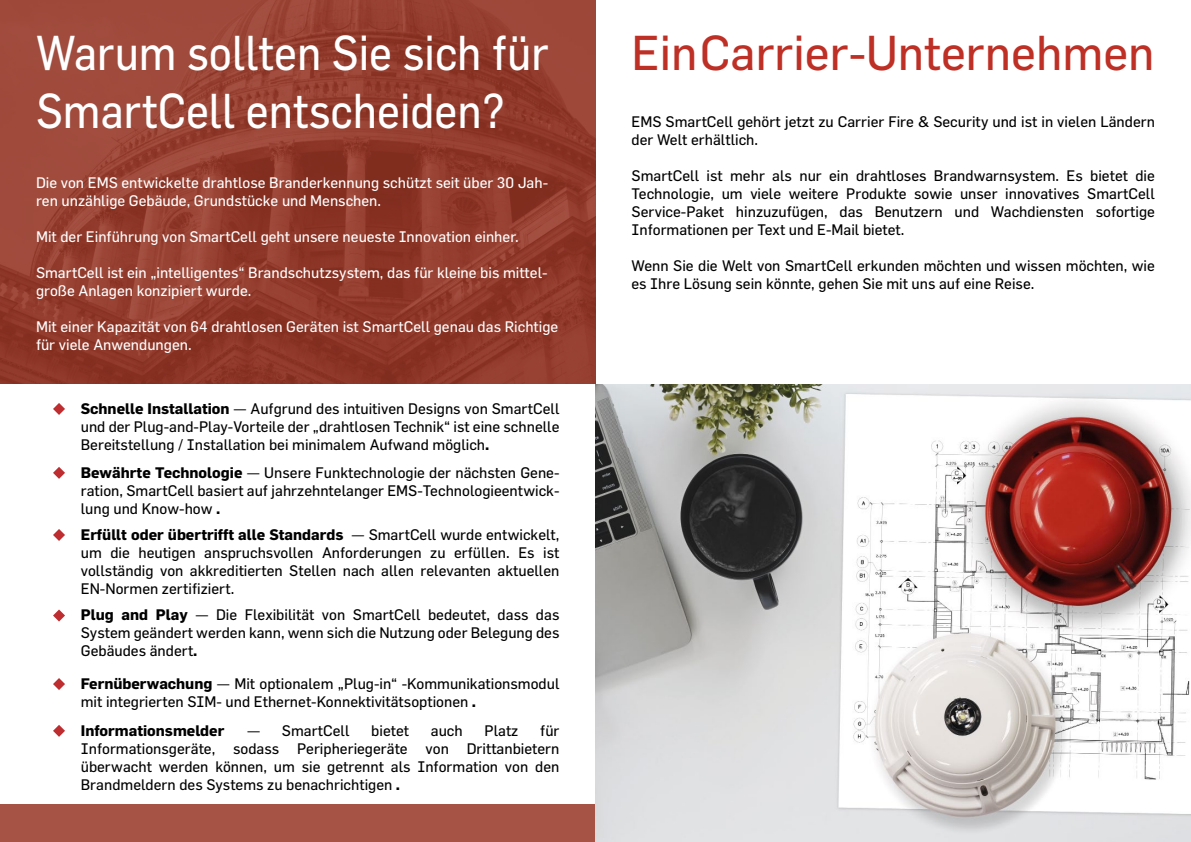
<style>
.page{position:relative;width:1191px;height:842px;background:#fff}
.page>*{position:absolute;margin:0;border:0;box-sizing:border-box;transform-origin:0 0}
.t1{font:48px/57.6px "Flama";color:#fff;scale:.92 1}
.t2{font:48px "Flama";color:#be2f25}
.t3{font:15px/18px "Flama";color:#000;text-align:justify}
.t4{font:15px/18px "Flama";color:#fff}
.t5{font:700 15px "Flama";color:#000}
.s1{font-weight:700}
</style>
<div class="page">
<svg style="left:0;top:0;width:595px;height:842px;background:#954031"></svg>
<div style="left:0;top:384px;width:595px;height:419px;background:#fff"></div>
<svg style="left:53px;top:403px;width:12px;height:12px"></svg>
<svg style="left:53px;top:467px;width:12px;height:12px"></svg>
<svg style="left:53px;top:529px;width:12px;height:12px"></svg>
<svg style="left:53px;top:609px;width:12px;height:12px"></svg>
<svg style="left:53px;top:678px;width:12px;height:12px"></svg>
<svg style="left:53px;top:725px;width:12px;height:12px"></svg>
<img style="left:596px;top:384px;width:595px;height:458px">
<h1 class="t1" style="left:36px;top:23px;width:559px">Warum sollten Sie sich für<br>SmartCell entscheiden?</h1>
<p class="t4" style="left:36px;top:173px;width:514px">Die von EMS entwickelte drahtlose Branderkennung schützt seit über 30 Jah&shy;ren unzählige Gebäude, Grundstücke und Menschen.</p>
<p class="t4" style="left:36px;top:227px;width:484px">Mit der Einführung von SmartCell geht unsere neueste Innovation einher.</p>
<p class="t4" style="left:36px;top:263px;width:513px">SmartCell ist ein „intelligentes“ Brandschutzsystem, das für kleine bis mittel&shy;große Anlagen konzipiert wurde.</p>
<p class="t4" style="left:36px;top:317px;width:524px">Mit einer Kapazität von 64 drahtlosen Geräten ist SmartCell genau das Richtige für viele Anwendungen.</p>
<p class="t3" style="left:81px;top:399px;width:480px"><span class="s1">Schnelle Installation</span> — Aufgrund des intuitiven Designs von SmartCell und der Plug-and-Play-Vorteile der „drahtlosen Technik“ ist eine schnelle Bereitstellung / Installation bei minimalem Aufwand möglich<span class="s1">.</span></p>
<p class="t3" style="left:81px;top:463px;width:480px"><span class="s1">Bewährte Technologie</span> — Unsere Funktechnologie der nächsten Gene&shy;ration, SmartCell basiert auf jahrzehntelanger EMS-Technologieentwick&shy;lung und Know-how <span class="s1">.</span></p>
<p class="t3" style="left:81px;top:525px;width:480px"><span class="s1">Erfüllt oder übertrifft alle Standards</span> — SmartCell wurde entwickelt, um die heutigen anspruchsvollen Anforderungen zu erfüllen. Es ist vollständig von akkreditierten Stellen nach allen relevanten aktuellen EN-Normen zertifiziert.</p>
<p class="t3" style="left:81px;top:605px;width:480px"><span class="s1">Plug and Play</span> — Die Flexibilität von SmartCell bedeutet, dass das System geändert werden kann, wenn sich die Nutzung oder Belegung des Gebäudes ändert<span class="s1">.</span></p>
<p class="t3" style="left:81px;top:674px;width:480px"><span class="s1">Fernüberwachung</span> — Mit optionalem „Plug-in“ -Kommunikationsmodul mit integrierten SIM- und Ethernet-Konnektivitätsoptionen <span class="s1">.</span></p>
<p class="t5" style="left:81px;top:721px;width:145px">Informationsmelder</p>
<p class="t3" style="left:247px;top:721px;width:104px">— SmartCell</p>
<p class="t3" style="left:371px;top:721px;width:39px">bietet</p>
<p class="t3" style="left:431px;top:721px;width:33px">auch</p>
<p class="t3" style="left:484px;top:721px;width:35px">Platz</p>
<p class="t3" style="left:81px;top:721px;width:480px;text-indent:459px">für Informationsgeräte, sodass Peripheriegeräte von Drittanbietern überwacht werden können, um sie getrennt als Information von den Brandmeldern des Systems zu benachrichtigen <span class="s1">.</span></p>
<h1 class="t2" style="left:631px;top:24px;width:524px">Ein Carrier-Unternehmen</h1>
<p class="t3" style="left:631px;top:112px;width:525px">EMS SmartCell gehört jetzt zu Carrier Fire &amp; Security und ist in vielen Ländern der Welt erhältlich.</p>
<p class="t3" style="left:631px;top:166px;width:525px">SmartCell ist mehr als nur ein drahtloses Brandwarnsystem. Es bietet die Technologie, um viele weitere Produkte sowie unser innovatives SmartCell Service-Paket hinzuzufügen, das Benutzern und Wachdiensten sofortige Informationen per Text und E-Mail bietet.</p>
<p class="t3" style="left:631px;top:256px;width:525px">Wenn Sie die Welt von SmartCell erkunden möchten und wissen möchten, wie es Ihre Lösung sein könnte, gehen Sie mit uns auf eine Reise.</p>
</div>
